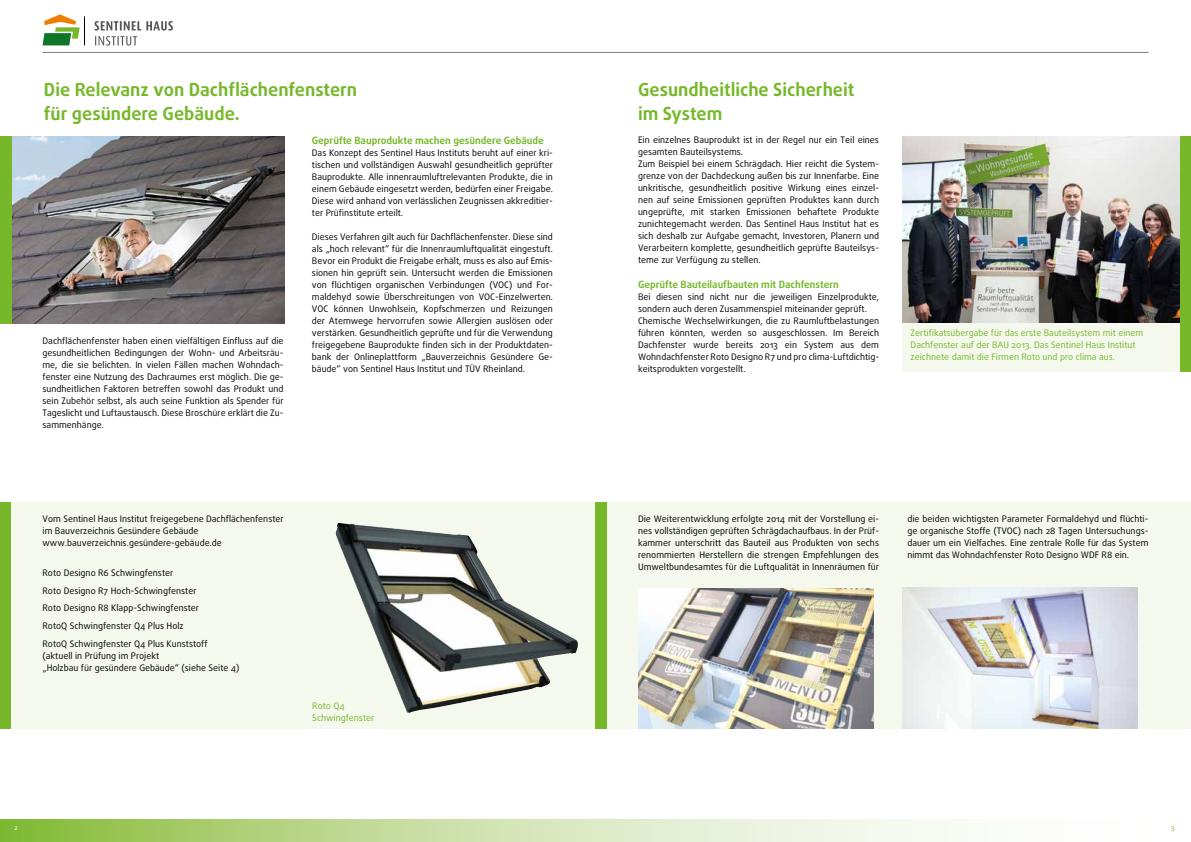
<style>
.page{position:relative;width:1191px;height:842px;background:#fff}
.page>*{position:absolute;margin:0;border:0;box-sizing:border-box;transform-origin:0 0}
.t1{font:700 18px/24px "Daxline Pro";color:#76b82a}
.t2{font:700 10px "Daxline Pro";color:#76b82a}
.t3{font:9px/12px "Daxline Pro";color:#000}
.t4{font:9px/12px "Daxline Pro";color:#76b82a}
.t5{font:7px "Daxline Pro";color:#fff}
.t6{font:7px "Daxline Pro";color:#76b82a}
</style>
<div class="page">
<svg style="left:0;top:819px;width:963px;height:23px;background:#c9dfa6"></svg>
<svg style="left:94px;top:21px;width:79px;height:25px"></svg>
<svg style="left:43px;top:14px;width:42px;height:31px"></svg>
<hr style="left:43px;top:52px;width:1105px;height:1px;background:#7e7e7d">
<div style="left:12px;top:502px;width:583px;height:227px;background:#f4f8ed"></div>
<div style="left:595px;top:502px;width:595px;height:227px;background:#f4f8ed"></div>
<div style="left:0;top:502px;width:11px;height:227px;background:#76b82a"></div>
<div style="left:595px;top:502px;width:12px;height:227px;background:#76b82a"></div>
<img style="left:11px;top:136px;width:274px;height:187px">
<div style="left:0;top:136px;width:11px;height:187px;background:#76b82a"></div>
<div style="left:902px;top:136px;width:278px;height:235px;background:#f4f8ed"></div>
<img style="left:902px;top:136px;width:278px;height:186px">
<img style="left:638px;top:588px;width:235px;height:141px">
<img style="left:902px;top:588px;width:235px;height:141px">
<div style="left:1180px;top:136px;width:11px;height:235px;background:#76b82a"></div>
<img style="left:335px;top:523px;width:243px;height:190px">
<h1 class="t1" style="left:44px;top:78px;width:315px">Die Relevanz von Dachflächenfenstern für gesündere Gebäude.</h1>
<p class="t3" style="left:43px;top:335px;width:242px;text-align:justify">Dachflächenfenster haben einen vielfältigen Einfluss auf die gesundheitlichen Bedingungen der Wohn- und Arbeitsräu&shy;me, die sie belichten. In vielen Fällen machen Wohndach&shy;fenster eine Nutzung des Dachraumes erst möglich. Die ge&shy;sundheitlichen Faktoren betreffen sowohl das Produkt und sein Zubehör selbst, als auch seine Funktion als Spender für Tageslicht und Luftaustausch. Diese Broschüre erklärt die Zu&shy;sammenhänge.</p>
<p class="t2" style="left:312px;top:134px;width:233px">Geprüfte Bauprodukte machen gesündere Gebäude</p>
<p class="t3" style="left:312px;top:147px;width:242px;text-align:justify">Das Konzept des Sentinel Haus Instituts beruht auf einer kri&shy;tischen und vollständigen Auswahl gesundheitlich geprüfter Bauprodukte. Alle innenraumluftrelevanten Produkte, die in einem Gebäude eingesetzt werden, bedürfen einer Freigabe.<br>Diese wird anhand von verlässlichen Zeugnissen akkreditier&shy;ter Prüfinstitute erteilt.</p>
<p class="t3" style="left:312px;top:231px;width:242px;text-align:justify">Dieses Verfahren gilt auch für Dachflächenfenster. Diese sind als „hoch relevant“ für die Innenraumluftqualität eingestuft.<br>Bevor ein Produkt die Freigabe erhält, muss es also auf Emis&shy;sionen hin geprüft sein. Untersucht werden die Emissionen von flüchtigen organischen Verbindungen (VOC) und For&shy;maldehyd sowie Überschreitungen von VOC-Einzelwerten.<br>VOC können Unwohlsein, Kopfschmerzen und Reizungen der Atemwege hervorrufen sowie Allergien auslösen oder verstärken. Gesundheitlich geprüfte und für die Verwendung freigegebene Bauprodukte finden sich in der Produktdaten&shy;bank der Onlineplattform „Bauverzeichnis Gesündere Ge&shy;bäude“ von Sentinel Haus Institut und TÜV Rheinland.</p>
<p class="t3" style="left:43px;top:513px;width:243px">Vom Sentinel Haus Institut freigegebene Dachflächenfenster im Bauverzeichnis Gesündere Gebäude www.bauverzeichnis.gesündere-gebäude.de</p>
<p class="t3" style="left:43px;top:564px;width:167px;line-height:17.7px">Roto Designo R6 Schwingfenster<br>Roto Designo R7 Hoch-Schwingfenster Roto Designo R8 Klapp-Schwingfenster RotoQ Schwingfenster Q4 Plus Holz RotoQ Schwingfenster Q4 Plus Kunststoff</p>
<p class="t3" style="left:43px;top:649px;width:198px">(aktuell in Prüfung im Projekt<br>„Holzbau für gesündere Gebäude“ (siehe Seite 4)</p>
<p class="t4" style="left:312px;top:700px;width:64px">Roto Q4<br>Schwingfenster</p>
<h1 class="t1" style="left:638px;top:78px;width:218px">Gesundheitliche Sicherheit im System</h1>
<p class="t3" style="left:638px;top:134px;width:242px">Ein einzelnes Bauprodukt ist in der Regel nur ein Teil eines gesamten Bauteilsystems.<br>Zum Beispiel bei einem Schrägdach. Hier reicht die System&shy;grenze von der Dachdeckung außen bis zur Innenfarbe. Eine unkritische, gesundheitlich positive Wirkung eines einzel&shy;nen auf seine Emissionen geprüften Produktes kann durch ungeprüfte, mit starken Emissionen behaftete Produkte zunichtegemacht werden. Das Sentinel Haus Institut hat es sich deshalb zur Aufgabe gemacht, Investoren, Planern und Verarbeitern komplette, gesundheitlich geprüfte Bauteilsys&shy;teme zur Verfügung zu stellen.</p>
<p class="t2" style="left:638px;top:278px;width:202px">Geprüfte Bauteilaufbauten mit Dachfenstern</p>
<p class="t3" style="left:638px;top:291px;width:242px">Bei diesen sind nicht nur die jeweiligen Einzelprodukte, sondern auch deren Zusammenspiel miteinander geprüft.<br>Chemische Wechselwirkungen, die zu Raumluftbelastungen führen könnten, werden so ausgeschlossen. Im Bereich Dachfenster wurde bereits 2013 ein System aus dem Wohndachfenster Roto Designo R7 und pro clima-Luftdichtig&shy;keitsprodukten vorgestellt.</p>
<p class="t4" style="left:910px;top:327px;width:234px">Zertifikatsübergabe für das erste Bauteilsystem mit einem<br>Dachfenster auf der BAU 2013. Das Sentinel Haus Institut zeichnete damit die Firmen Roto und pro clima aus.</p>
<p class="t3" style="left:638px;top:513px;width:242px;text-align:justify">Die Weiterentwicklung erfolgte 2014 mit der Vorstellung ei&shy;nes vollständigen geprüften Schrägdachaufbaus. In der Prüf&shy;kammer unterschritt das Bauteil aus Produkten von sechs renommierten Herstellern die strengen Empfehlungen des Umweltbundesamtes für die Luftqualität in Innenräumen für</p>
<p class="t3" style="left:907px;top:513px;width:242px;text-align:justify">die beiden wichtigsten Parameter Formaldehyd und flüchti&shy;ge organische Stoffe (TVOC) nach 28 Tagen Untersuchungs&shy;dauer um ein Vielfaches. Eine zentrale Rolle für das System nimmt das Wohndachfenster Roto Designo WDF R8 ein.</p>
<p class="t5" style="left:14px;top:823px;width:5px">2</p>
<p class="t6" style="left:1171px;top:823px;width:5px">3</p>
</div>
